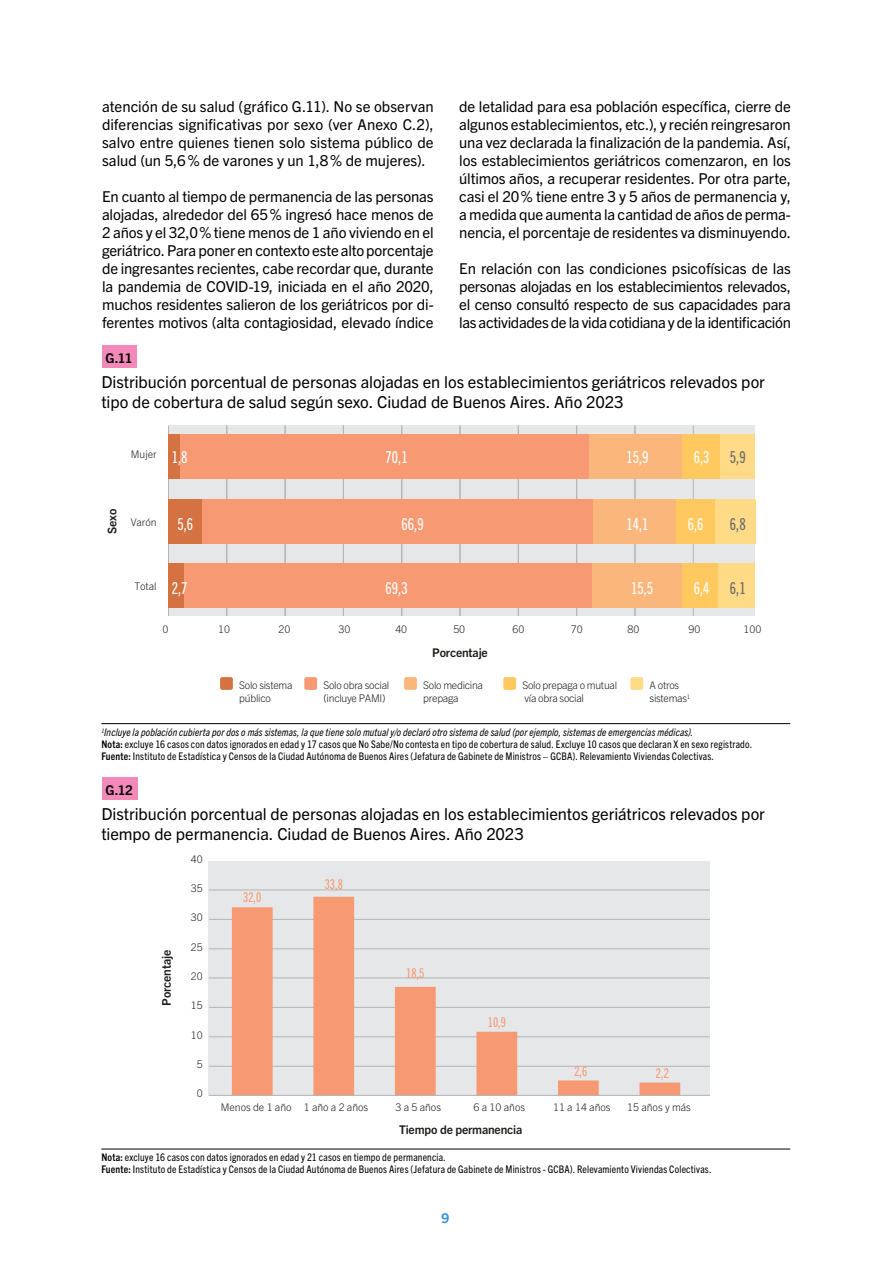
<style>
.page{position:relative;width:893px;height:1263px;background:#fff}
.page>*{position:absolute;margin:0;border:0;box-sizing:border-box;transform-origin:0 0}
.t1{font:16.5px/19.5px "Trade Gothic Next LT Pro";letter-spacing:-.005em;color:#000}
.t2{font:16.5px "Trade Gothic Next LT Pro Cm";color:#fff}
.t3{font:16.5px "Trade Gothic Next LT Pro Cm";color:#696a6d}
.t4{font:15px/18px "Trade Gothic Next LT Pro";letter-spacing:-.01em;color:#000;text-align:justify}
.t5{font:13.5px "Trade Gothic Next LT Pro Cm";color:#f79a73}
.t6{font:700 13.5px "Trade Gothic Next LT Pro";color:#000}
.t7{font:700 13.5px "Trade Gothic Next LT Pro";color:#2f8ddd}
.t8{font:700 12px "Trade Gothic Next LT Pro";letter-spacing:-.01em;color:#1d1d1b}
.t9{font:condensed 10.5px/12px "Trade Gothic Next LT Pro";letter-spacing:.015em;color:#000}
.t10{font:300 10.5px/12.6px "Trade Gothic Next LT Pro";letter-spacing:-.025em;color:#1d1d1b}
.t11{font:300 10.5px "Trade Gothic Next LT Pro";color:#1d1d1b}
.s1{color:#696a6d}
.s2{font-style:italic}
.s3{font-weight:700}
</style>
<div class="page">
<hr style="left:101px;top:723px;width:689px;height:1px;background:#000">
<div style="left:102px;top:345px;width:35px;height:22px;background:#f389b8"></div>
<div style="left:168px;top:425px;width:587px;height:191px;background:#e6e7e8"></div>
<hr style="left:168px;top:425px;width:1px;height:191px;background:#b3b4b4">
<hr style="left:227px;top:425px;width:1px;height:191px;background:#b3b4b4">
<hr style="left:285px;top:425px;width:1px;height:191px;background:#b3b4b4">
<hr style="left:343px;top:425px;width:1px;height:191px;background:#b3b4b4">
<hr style="left:401px;top:425px;width:1px;height:191px;background:#b3b4b4">
<hr style="left:460px;top:425px;width:1px;height:191px;background:#b3b4b4">
<hr style="left:518px;top:425px;width:1px;height:191px;background:#b3b4b4">
<hr style="left:576px;top:425px;width:1px;height:191px;background:#b3b4b4">
<hr style="left:693px;top:425px;width:1px;height:191px;background:#b3b4b4">
<hr style="left:635px;top:425px;width:1px;height:191px;background:#b3b4b4">
<div style="left:220px;top:677px;width:13px;height:13px;background:#d47241;border-radius:2px"></div>
<div style="left:304px;top:677px;width:13px;height:13px;background:#f79a73;border-radius:2px"></div>
<div style="left:404px;top:677px;width:13px;height:13px;background:#fbb67c;border-radius:2px"></div>
<div style="left:503px;top:677px;width:13px;height:13px;background:#ffc95f;border-radius:2px"></div>
<div style="left:630px;top:677px;width:13px;height:13px;background:#ffda87;border-radius:2px"></div>
<div style="left:180px;top:435px;width:575px;height:44px;background:#f79a73"></div>
<div style="left:202px;top:499px;width:553px;height:44px;background:#f79a73"></div>
<div style="left:184px;top:563px;width:571px;height:45px;background:#f79a73"></div>
<div style="left:589px;top:435px;width:93px;height:44px;background:#fbb67c"></div>
<div style="left:593px;top:499px;width:83px;height:44px;background:#fbb67c"></div>
<div style="left:592px;top:563px;width:90px;height:45px;background:#fbb67c"></div>
<div style="left:168px;top:563px;width:16px;height:45px;background:#d47241"></div>
<div style="left:168px;top:499px;width:34px;height:44px;background:#d47241"></div>
<div style="left:168px;top:435px;width:12px;height:44px;background:#d47241"></div>
<div style="left:682px;top:435px;width:39px;height:44px;background:#ffc95f"></div>
<div style="left:676px;top:499px;width:39px;height:44px;background:#ffc95f"></div>
<div style="left:682px;top:563px;width:37px;height:45px;background:#ffc95f"></div>
<div style="left:720px;top:435px;width:35px;height:44px;background:#ffda87"></div>
<div style="left:715px;top:499px;width:40px;height:44px;background:#ffda87"></div>
<div style="left:719px;top:563px;width:36px;height:45px;background:#ffda87"></div>
<hr style="left:101px;top:1149px;width:689px;height:1px;background:#000">
<div style="left:102px;top:777px;width:35px;height:22px;background:#f389b8"></div>
<div style="left:209px;top:861px;width:501px;height:234px;background:#e6e7e8"></div>
<hr style="left:211px;top:1066px;width:499px;height:1px;background:#b3b4b4">
<hr style="left:211px;top:1036px;width:499px;height:1px;background:#b3b4b4">
<hr style="left:211px;top:1007px;width:499px;height:1px;background:#b3b4b4">
<hr style="left:211px;top:978px;width:499px;height:1px;background:#b3b4b4">
<hr style="left:211px;top:948px;width:499px;height:1px;background:#b3b4b4">
<hr style="left:211px;top:919px;width:499px;height:1px;background:#b3b4b4">
<hr style="left:211px;top:890px;width:499px;height:1px;background:#b3b4b4">
<svg style="left:232px;top:897px;width:448px;height:198px"></svg>
<hr style="left:211px;top:1095px;width:499px;height:1px;background:#b3b4b4">
<p class="t4" style="left:102px;top:96px;width:333px">atención de su salud (gráfico G.11). No se observan diferencias significativas por sexo (ver Anexo C.2), salvo entre quienes tienen solo sistema público de salud (un 5,6% de varones y un 1,8% de mujeres).</p>
<p class="t4" style="left:102px;top:186px;width:333px">En cuanto al tiempo de permanencia de las personas alojadas, alrededor del 65% ingresó hace menos de 2 años y el 32,0% tiene menos de 1 año viviendo en el geriátrico. Para poner en contexto este alto porcentaje de ingresantes recientes, cabe recordar que, durante la pandemia de COVID-19, iniciada en el año 2020, muchos residentes salieron de los geriátricos por di&shy;ferentes motivos (alta contagiosidad, elevado índice</p>
<p class="t4" style="left:459px;top:96px;width:333px">de letalidad para esa población específica, cierre de algunos establecimientos, etc.), y recién reingresaron una vez declarada la finalización de la pandemia. Así, los establecimientos geriátricos comenzaron, en los últimos años, a recuperar residentes. Por otra parte, casi el 20% tiene entre 3 y 5 años de permanencia y, a medida que aumenta la cantidad de años de perma&shy;nencia, el porcentaje de residentes va disminuyendo.</p>
<p class="t4" style="left:459px;top:258px;width:333px">En relación con las condiciones psicofísicas de las personas alojadas en los establecimientos relevados, el censo consultó respecto de sus capacidades para las actividades de la vida cotidiana y de la identificación</p>
<p class="t6" style="left:106px;top:349px;width:28px">G.11</p>
<p class="t1" style="left:101px;top:371px;width:665px">Distribución porcentual de personas alojadas en los establecimientos geriátricos relevados por tipo de cobertura de salud según sexo. Ciudad de Buenos Aires. Año 2023</p>
<p class="t10" style="left:131px;top:447px;width:27px">Mujer</p>
<p class="t2" style="left:172px;top:446px;width:17px">1,8</p>
<p class="t2" style="left:386px;top:446px;width:24px">70,1</p>
<p class="t2" style="left:626px;top:446px;width:24px">15,9</p>
<p class="t2" style="left:694px;top:446px;width:53px">6,3 <span class="s1">5,9</span></p>
<p class="t8" style="left:104px;top:534px;width:27px;rotate:-90deg">Sexo</p>
<p class="t10" style="left:131px;top:515px;width:27px">Varón</p>
<p class="t2" style="left:177px;top:513px;width:17px">5,6</p>
<p class="t2" style="left:402px;top:513px;width:24px">66,9</p>
<p class="t2" style="left:626px;top:513px;width:24px">14,1</p>
<p class="t2" style="left:688px;top:513px;width:17px">6,6</p>
<p class="t3" style="left:730px;top:513px;width:17px">6,8</p>
<p class="t10" style="left:134px;top:579px;width:24px">Total</p>
<p class="t2" style="left:172px;top:577px;width:17px">2,7</p>
<p class="t2" style="left:386px;top:577px;width:24px">69,3</p>
<p class="t2" style="left:631px;top:577px;width:24px">15,5</p>
<p class="t2" style="left:694px;top:577px;width:53px">6,4 <span class="s1">6,1</span></p>
<p class="t10" style="left:163px;top:622px;width:7px">0</p>
<p class="t10" style="left:218px;top:622px;width:13px">10</p>
<p class="t10" style="left:278px;top:622px;width:13px">20</p>
<p class="t10" style="left:338px;top:622px;width:13px">30</p>
<p class="t10" style="left:395px;top:622px;width:13px">40</p>
<p class="t10" style="left:453px;top:622px;width:13px">50</p>
<p class="t10" style="left:513px;top:622px;width:13px">60</p>
<p class="t10" style="left:571px;top:622px;width:13px">70</p>
<p class="t10" style="left:628px;top:622px;width:13px">80</p>
<p class="t10" style="left:688px;top:622px;width:13px">90</p>
<p class="t10" style="left:743px;top:622px;width:19px">100</p>
<p class="t8" style="left:432px;top:644px;width:57px">Porcentaje</p>
<p class="t10" style="left:239px;top:679px;width:55px">Solo sistema público</p>
<p class="t10" style="left:323px;top:679px;width:67px">Solo obra social (incluye PAMI)</p>
<p class="t10" style="left:423px;top:679px;width:61px">Solo medicina prepaga</p>
<p class="t10" style="left:522px;top:679px;width:96px">Solo prepaga o mutual vía obra social</p>
<p class="t10" style="left:650px;top:679px;width:42px">A otros sistemas<sup>1</sup></p>
<p class="t9" style="left:101px;top:725px;width:652px"><sup>1</sup><span class="s2">Incluye la población cubierta por dos o más sistemas, la que tiene solo mutual y/o declaró otro sistema de salud (por ejemplo, sistemas de emergencias médicas).<br></span><span class="s3">Nota:</span> excluye 16 casos con datos ignorados en edad y 17 casos que No Sabe/No contesta en tipo de cobertura de salud. Excluye 10 casos que declaran X en sexo registrado.<br><span class="s3">Fuente:</span> Instituto de Estadística y Censos de la Ciudad Autónoma de Buenos Aires (Jefatura de Gabinete de Ministros – GCBA). Relevamiento Viviendas Colectivas.</p>
<p class="t6" style="left:106px;top:781px;width:29px">G.12</p>
<p class="t1" style="left:101px;top:803px;width:665px">Distribución porcentual de personas alojadas en los establecimientos geriátricos relevados por tiempo de permanencia. Ciudad de Buenos Aires. Año 2023</p>
<p class="t8" style="left:158px;top:1006px;width:57px;rotate:-90deg">Porcentaje</p>
<p class="t10" style="left:191px;top:852px;width:13px">40</p>
<p class="t10" style="left:191px;top:881px;width:13px">35</p>
<p class="t10" style="left:191px;top:910px;width:13px">30</p>
<p class="t10" style="left:191px;top:940px;width:13px">25</p>
<p class="t10" style="left:191px;top:969px;width:13px">20</p>
<p class="t10" style="left:191px;top:998px;width:13px">15</p>
<p class="t10" style="left:191px;top:1028px;width:13px">10</p>
<p class="t10" style="left:197px;top:1057px;width:7px">5</p>
<p class="t10" style="left:197px;top:1086px;width:7px">0</p>
<p class="t5" style="left:243px;top:888px;width:20px">32,0</p>
<p class="t5" style="left:325px;top:875px;width:20px">33,8</p>
<p class="t5" style="left:406px;top:964px;width:20px">18,5</p>
<p class="t5" style="left:488px;top:1013px;width:20px">10,9</p>
<p class="t5" style="left:574px;top:1062px;width:14px">2,6</p>
<p class="t5" style="left:656px;top:1064px;width:14px">2,2</p>
<p class="t11" style="left:221px;top:1100px;width:149px">Menos de 1 año 1 año a 2 años</p>
<p class="t10" style="left:395px;top:1100px;width:47px">3 a 5 años</p>
<p class="t10" style="left:474px;top:1100px;width:53px">6 a 10 años</p>
<p class="t10" style="left:553px;top:1100px;width:59px">11 a 14 años</p>
<p class="t11" style="left:627px;top:1100px;width:65px">15 años y más</p>
<p class="t8" style="left:399px;top:1121px;width:125px">Tiempo de permanencia</p>
<p class="t9" style="left:101px;top:1151px;width:612px"><span class="s3">Nota:</span> excluye 16 casos con datos ignorados en edad y 21 casos en tiempo de permanencia.<br><span class="s3">Fuente:</span> Instituto de Estadística y Censos de la Ciudad Autónoma de Buenos Aires (Jefatura de Gabinete de Ministros - GCBA). Relevamiento Viviendas Colectivas.</p>
<p class="t7" style="left:442px;top:1209px;width:9px">9</p>
</div>
